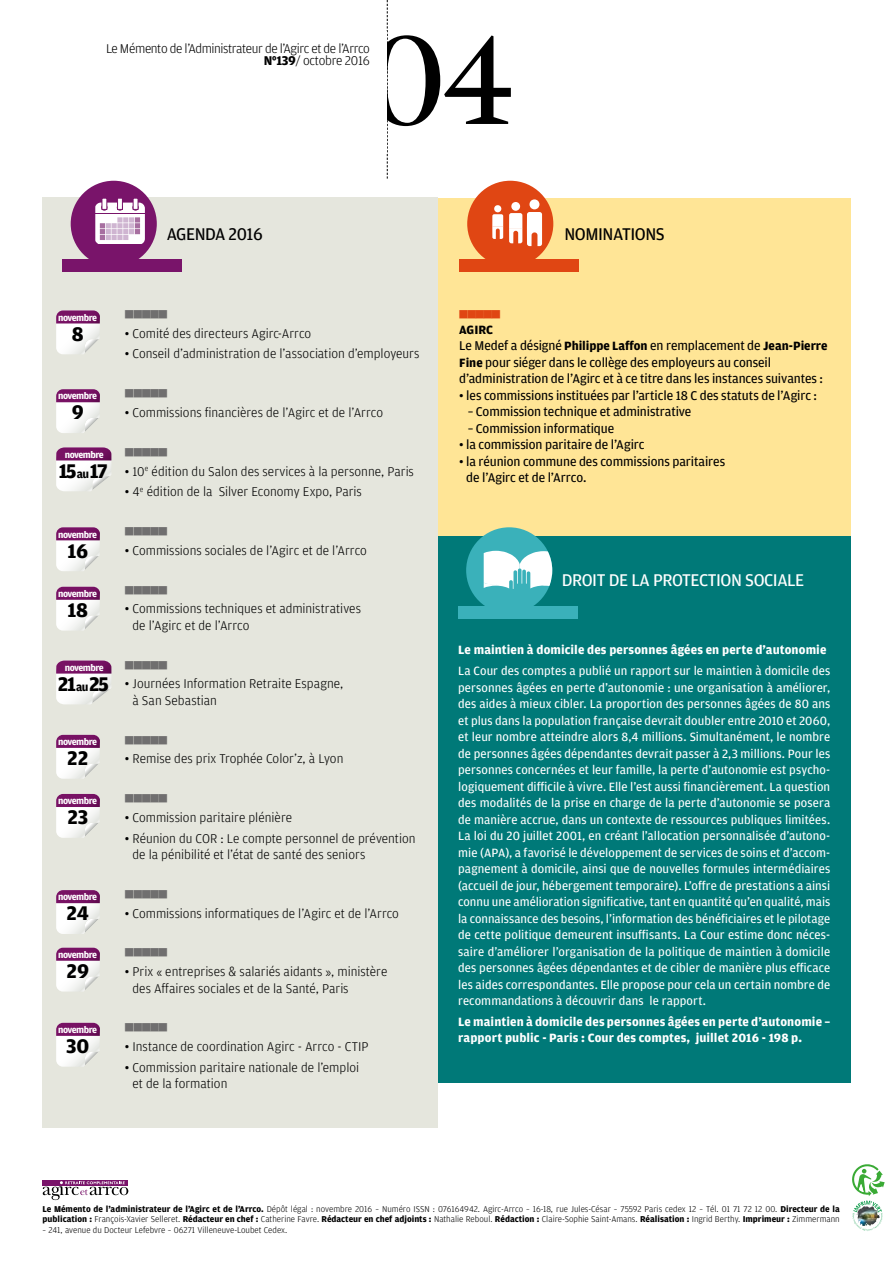
<style>
.page{position:relative;width:893px;height:1263px;background:#fff}
.page>*{position:absolute;margin:0;border:0;box-sizing:border-box;transform-origin:0 0}
.t1{font:141.15px "Mercury Display";color:#000}
.t2{font:700 21px "Amplitude";letter-spacing:-.01em;color:#000}
.t3{font:18px "Amplitude";letter-spacing:-.025em;color:#fff}
.t4{font:18px "Amplitude";letter-spacing:-.025em;color:#000}
.t5{font:300 13.5px/16.5px "Amplitude";color:#000}
.t6{font:13.5px/16.5px "Amplitude";letter-spacing:-.01em;color:#000}
.t7{font:300 13.5px/12px "Amplitude";letter-spacing:-.03em;color:#000;text-align:right}
.t8{font:12.75px/16.5px "Amplitude";letter-spacing:.005em;color:#fff;text-align:justify}
.t9{font:700 12.75px/16.5px "Amplitude";letter-spacing:.005em;color:#fff}
.t10{font:700 12.75px "Amplitude";color:#000}
.t11{font:700 9.75px "Amplitude";letter-spacing:-.05em;color:#fff}
.t12{font:300 9px/10.5px "Amplitude";color:#000}
.t13{font:9px "Zapf Dingbats IT Cby BT";color:#706f6f}
.t14{font:9px "Zapf Dingbats IT Cby BT";color:#e04613}
.s1{font-weight:700}
.s2{font-size:12px}
.s3{font-weight:400}
.s4{font-weight:700;font-size:12.75px}
</style>
<div class="page">
<div style="left:43px;top:198px;width:395px;height:930px;background:#e5e6dd"></div>
<svg style="left:387px;top:0;width:1px;height:179px"></svg>
<div style="left:43px;top:1180px;width:85px;height:5px;background:#79146a"></div>
<svg style="left:43px;top:1181px;width:85px;height:19px"></svg>
<svg style="left:56px;top:310px;width:44px;height:44px"></svg>
<svg style="left:56px;top:389px;width:44px;height:44px"></svg>
<svg style="left:56px;top:527px;width:44px;height:44px"></svg>
<svg style="left:56px;top:587px;width:44px;height:44px"></svg>
<svg style="left:56px;top:890px;width:44px;height:44px"></svg>
<svg style="left:56px;top:794px;width:44px;height:44px"></svg>
<svg style="left:56px;top:735px;width:44px;height:44px"></svg>
<svg style="left:56px;top:948px;width:44px;height:43px"></svg>
<svg style="left:56px;top:1023px;width:44px;height:44px"></svg>
<svg style="left:56px;top:447px;width:55px;height:44px"></svg>
<svg style="left:56px;top:660px;width:55px;height:44px"></svg>
<div style="left:63px;top:259px;width:119px;height:13px;background:#79146a"></div>
<div style="left:71px;top:181px;width:86px;height:86px;background:#79146a;border-radius:50%"></div>
<svg style="left:95px;top:198px;width:50px;height:46px;background:#dbc3d9"></svg>
<svg style="left:852px;top:1164px;width:33px;height:67px"></svg>
<div style="left:438px;top:198px;width:412px;height:348px;background:#ffe596"></div>
<div style="left:459px;top:259px;width:119px;height:13px;background:#e04613"></div>
<div style="left:467px;top:181px;width:86px;height:86px;background:#e04613;border-radius:50%"></div>
<svg style="left:492px;top:205px;width:11px;height:34px"></svg>
<svg style="left:509px;top:199px;width:33px;height:48px"></svg>
<div style="left:438px;top:536px;width:412px;height:546px;background:#007978"></div>
<div style="left:458px;top:606px;width:119px;height:13px;background:#3ab1ba"></div>
<div style="left:466px;top:527px;width:86px;height:86px;background:#3ab1ba;border-radius:50%"></div>
<svg style="left:484px;top:551px;width:68px;height:50px"></svg>
<h1 class="t1" style="left:367px;top:-20px;width:151px">04</h1>
<p class="t7" style="left:106px;top:42px;width:265px">Le Mémento de l’Administrateur de l’Agirc et de l’Arrco<br><span class="s1">N°139</span>/ octobre 2016</p>
<h3 class="t4" style="left:167px;top:224px;width:39px">agenda</h3>
<h3 class="t4" style="left:229px;top:224px;width:36px">2016</h3>
<h3 class="t4" style="left:564px;top:224px;width:11px">nomina</h3>
<h3 class="t4" style="left:622px;top:224px;width:18px">tions</h3>
<p class="t11" style="left:58px;top:312px;width:40px">novembre</p>
<h2 class="t2" style="left:72px;top:322px;width:13px">8</h2>
<p class="t11" style="left:58px;top:391px;width:40px">novembre</p>
<h2 class="t2" style="left:72px;top:401px;width:14px">9</h2>
<p class="t11" style="left:65px;top:449px;width:40px">novembre</p>
<h2 class="t2" style="left:59px;top:459px;width:51px">15<span class="s2">au</span>17</h2>
<p class="t11" style="left:58px;top:529px;width:40px">novembre</p>
<h2 class="t2" style="left:67px;top:539px;width:22px">16</h2>
<p class="t11" style="left:58px;top:588px;width:40px">novembre</p>
<h2 class="t2" style="left:67px;top:598px;width:22px">18</h2>
<p class="t11" style="left:65px;top:662px;width:40px">novembre</p>
<h2 class="t2" style="left:58px;top:673px;width:52px">21<span class="s2">au</span>25</h2>
<p class="t11" style="left:58px;top:736px;width:40px">novembre</p>
<h2 class="t2" style="left:67px;top:746px;width:22px">22</h2>
<p class="t11" style="left:58px;top:795px;width:40px">novembre</p>
<h2 class="t2" style="left:67px;top:805px;width:22px">23</h2>
<p class="t11" style="left:58px;top:892px;width:40px">novembre</p>
<h2 class="t2" style="left:66px;top:902px;width:24px">24</h2>
<p class="t11" style="left:58px;top:949px;width:40px">novembre</p>
<h2 class="t2" style="left:66px;top:959px;width:24px">29</h2>
<p class="t11" style="left:58px;top:1024px;width:40px">novembre</p>
<h2 class="t2" style="left:66px;top:1034px;width:25px">30</h2>
<p class="t13" style="left:125px;top:310px;width:44px">■■■■■</p>
<p class="t5" style="left:125px;top:325px;width:188px"><span class="s3">•</span> Comité des directeurs Agirc-Arrco</p>
<p class="t5" style="left:125px;top:346px;width:296px"><span class="s3">•</span> Conseil d’administration de l’association d’employeurs</p>
<p class="t13" style="left:125px;top:389px;width:44px">■■■■■</p>
<p class="t5" style="left:125px;top:404px;width:260px"><span class="s3">•</span> Commissions financières de l’Agirc et de l’Arrco</p>
<p class="t13" style="left:125px;top:447px;width:44px">■■■■■</p>
<p class="t5" style="left:125px;top:463px;width:291px"><span class="s3">•</span> 10<sup>e</sup> édition du Salon des services à la personne, Paris</p>
<p class="t5" style="left:125px;top:484px;width:238px"><span class="s3">•</span> 4<sup>e</sup> édition de la Silver Economy Expo, Paris</p>
<p class="t13" style="left:125px;top:527px;width:44px">■■■■■</p>
<p class="t5" style="left:125px;top:542px;width:243px"><span class="s3">•</span> Commissions sociales de l’Agirc et de l’Arrco</p>
<p class="t13" style="left:125px;top:585px;width:44px">■■■■■</p>
<p class="t5" style="left:133px;top:601px;width:230px;text-indent:-8px"><span class="s3">•</span> Commissions techniques et administratives de l’Agirc et de l’Arrco</p>
<p class="t13" style="left:125px;top:660px;width:44px">■■■■■</p>
<p class="t5" style="left:133px;top:676px;width:212px;text-indent:-8px"><span class="s3">•</span> Journées Information Retraite Espagne, à San Sebastian</p>
<p class="t13" style="left:125px;top:735px;width:44px">■■■■■</p>
<p class="t5" style="left:125px;top:751px;width:220px"><span class="s3">•</span> Remise des prix Trophée Color’z, à Lyon</p>
<p class="t13" style="left:125px;top:794px;width:44px">■■■■■</p>
<p class="t5" style="left:125px;top:809px;width:169px"><span class="s3">•</span> Commission paritaire plénière</p>
<p class="t5" style="left:133px;top:830px;width:285px;text-indent:-8px"><span class="s3">•</span> Réunion du COR : Le compte personnel de prévention de la pénibilité et l’état de santé des seniors</p>
<p class="t13" style="left:125px;top:890px;width:44px">■■■■■</p>
<p class="t5" style="left:125px;top:905px;width:276px"><span class="s3">•</span> Commissions informatiques de l’Agirc et de l’Arrco</p>
<p class="t13" style="left:125px;top:948px;width:44px">■■■■■</p>
<p class="t5" style="left:133px;top:963px;width:256px;text-indent:-8px"><span class="s3">•</span> Prix « entreprises &amp; salariés aidants », ministère des Affaires sociales et de la Santé, Paris</p>
<p class="t13" style="left:125px;top:1023px;width:44px">■■■■■</p>
<p class="t5" style="left:125px;top:1038px;width:245px"><span class="s3">•</span> Instance de coordination Agirc - Arrco - CTIP</p>
<p class="t5" style="left:133px;top:1059px;width:228px;text-indent:-8px"><span class="s3">•</span> Commission paritaire nationale de l’emploi et de la formation</p>
<p class="t14" style="left:459px;top:310px;width:43px">■■■■■</p>
<p class="t10" style="left:459px;top:322px;width:22px">AGIRC</p>
<p class="t6" style="left:459px;top:337px;width:370px">Le Medef a désigné <span class="s4">Philippe Laffon</span> en remplacement de <span class="s4">Jean-Pierre<br>Fine</span> pour siéger dans le collège des employeurs au conseil d’administration de l’Agirc et à ce titre dans les instances suivantes :</p>
<p class="t6" style="left:459px;top:387px;width:359px">• les commissions instituées par l’article 18 C des statuts de l’Agirc :</p>
<p class="t6" style="left:468px;top:403px;width:225px">– Commission technique et administrative</p>
<p class="t6" style="left:468px;top:420px;width:148px">– Commission informatique</p>
<p class="t6" style="left:459px;top:436px;width:187px">• la commission paritaire de l’Agirc</p>
<p class="t6" style="left:466px;top:453px;width:260px;text-indent:-7px">• la réunion commune des commissions paritaires de l’Agirc et de l’Arrco.</p>
<h3 class="t3" style="left:562px;top:570px;width:193px">Droit de la protection social</h3>
<h3 class="t3" style="left:795px;top:570px;width:11px">e</h3>
<p class="t9" style="left:458px;top:642px;width:370px">Le maintien à domicile des personnes âgées en perte d’autonomie</p>
<p class="t8" style="left:458px;top:663px;width:374px">La Cour des comptes a publié un rapport sur le maintien à domicile des personnes âgées en perte d’autonomie : une organisation à améliorer, des aides à mieux cibler. La proportion des personnes âgées de 80 ans et plus dans la population française devrait doubler entre 2010 et 2060, et leur nombre atteindre alors 8,4 millions. Simultanément, le nombre de personnes âgées dépendantes devrait passer à 2,3 millions. Pour les personnes concernées et leur famille, la perte d’autonomie est psycho&shy;logiquement difficile à vivre. Elle l’est aussi financièrement. La question des modalités de la prise en charge de la perte d’autonomie se posera de manière accrue, dans un contexte de ressources publiques limitées.<br>La loi du 20 juillet 2001, en créant l’allocation personnalisée d’autono&shy;mie (APA), a favorisé le développement de services de soins et d’accom&shy;pagnement à domicile, ainsi que de nouvelles formules intermédiaires (accueil de jour, hébergement temporaire). L’offre de prestations a ainsi connu une amélioration significative, tant en quantité qu’en qualité, mais la connaissance des besoins, l’information des bénéficiaires et le pilotage de cette politique demeurent insuffisants. La Cour estime donc néces&shy;saire d’améliorer l’organisation de la politique de maintien à domicile des personnes âgées dépendantes et de cibler de manière plus efficace les aides correspondantes. Elle propose pour cela un certain nombre de recommandations à découvrir dans le rapport.</p>
<p class="t9" style="left:458px;top:1013px;width:374px">Le maintien à domicile des personnes âgées en perte d’autonomie – rapport public - Paris : Cour des comptes, juillet 2016 - 198 p.</p>
<p class="t12" style="left:43px;top:1203px;width:799px"><span class="s1">Le Mémento de l’administrateur de l’Agirc et de l’Arrco.</span> Dépôt légal : novembre 2016 – Numéro ISSN : 076164942. Agirc-Arrco – 16-18, rue Jules-César – 75592 Paris cedex 12 – Tél. 01 71 72 12 00. <span class="s1">Directeur de la publication :</span> François-Xavier Selleret. <span class="s1">Rédacteur en chef :</span> Catherine Favre. <span class="s1">Rédacteur en chef adjoints :</span> Nathalie Reboul. <span class="s1">Rédaction :</span> Claire-Sophie Saint-Amans. <span class="s1">Réalisation :</span> Ingrid Berthy. <span class="s1">Imprimeur :</span> Zimmermann</p>
<p class="t12" style="left:43px;top:1224px;width:246px">– 241, avenue du Docteur Lefebvre – 06271 Villeneuve-Loubet Cedex.</p>
</div>
